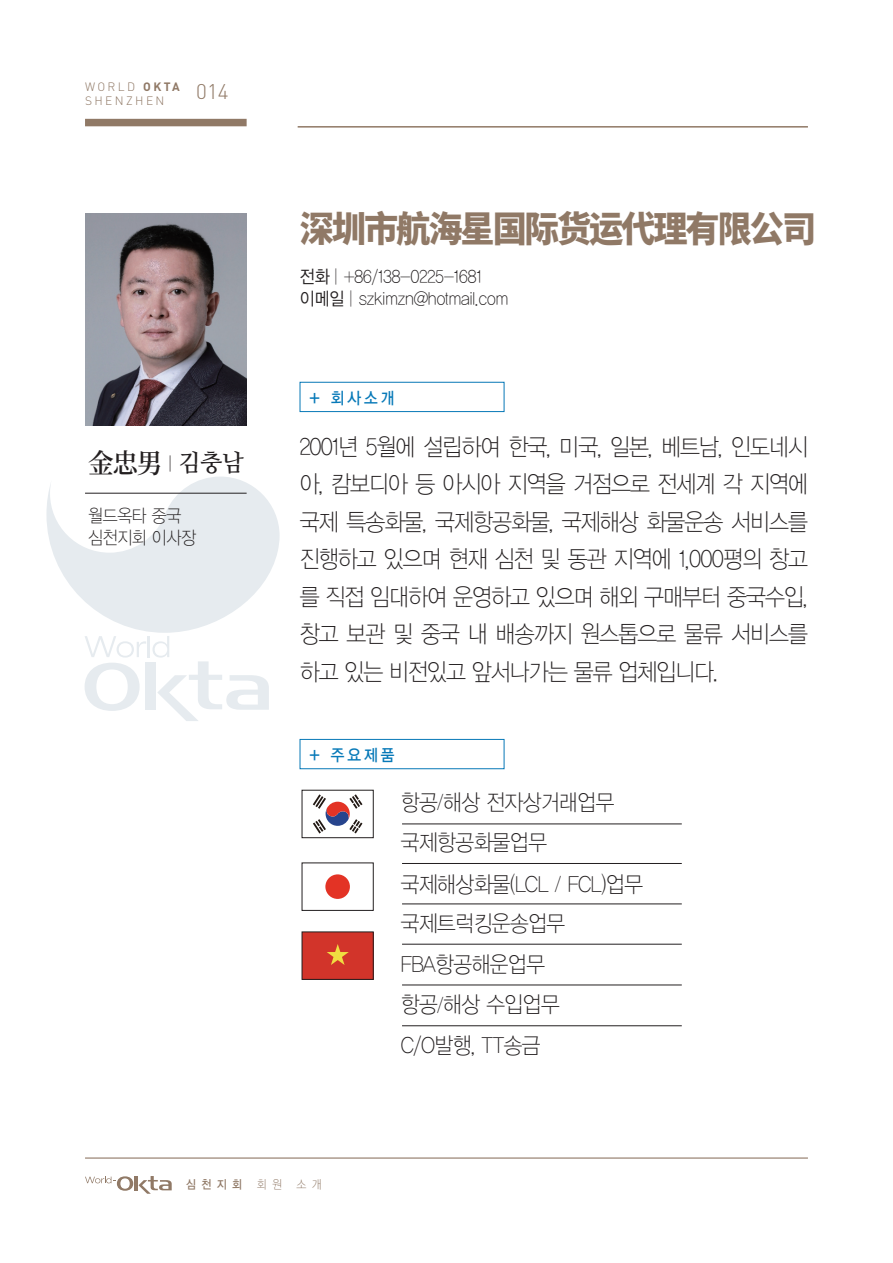
<style>
.page{position:relative;width:893px;height:1263px;background:#fff}
.page>*{position:absolute;margin:0;border:0;box-sizing:border-box;transform-origin:0 0}
.t1{font:800 36px "Source Han Sans CN";letter-spacing:-.06em;color:#907966;scale:.95 1}
.t2{font:600 27px "Source Han Serif CN";color:#231f20;scale:.95 1}
.t3{font:24px/37.5px "Yoon Design Gothic 110";letter-spacing:-.04em;color:#231f20;text-align:justify;scale:.9 1}
.t4{font:22.5px "Yoon Design Gothic 110";letter-spacing:-.02em;color:#231f20;scale:.9 1}
.t5{font:300 21px "DIN Pro";color:#907966}
.t6{font:18px "Yoon Design Gothic 110";color:#231f20;scale:.9 1}
.t7{font:16.5px "Yoon Design Gothic 130";letter-spacing:.2em;color:#0779b8;scale:.9 1}
.t8{font:300 12px/14.4px "DIN Pro";letter-spacing:.2em;color:#907966}
.t9{font:12px "Yoon Design Gothic 130";color:#907966;scale:.9 1}
.s1{font-weight:700}
.s2{font-family:"Yoon Design Gothic 110";font-weight:400;font-size:18px}
.s3{font-family:"Nanum Myeongjo";font-weight:700;font-size:24px}
.s4{font-family:"Yoon Design Gothic 120"}
.s5{font-size:18px}
.s6{font-family:"Yoon Design Gothic 110"}
</style>
<div class="page">
<div style="left:85px;top:119px;width:162px;height:7px;background:#907966"></div>
<hr style="left:298px;top:126px;width:510px;height:2px;background:#907966">
<svg style="left:46px;top:477px;width:234px;height:244px"></svg>
<hr style="left:85px;top:1157px;width:723px;height:1px;background:#907966">
<svg style="left:139px;top:1176px;width:33px;height:18px"></svg>
<hr style="left:135px;top:1176px;width:3px;height:14px;background:#907966">
<svg style="left:85px;top:1176px;width:48px;height:15px"></svg>
<img style="left:85px;top:213px;width:162px;height:213px">
<div style="left:302px;top:932px;width:71px;height:47px;background:#d2342a"></div>
<svg style="left:327px;top:944px;width:22px;height:21px"></svg>
<svg style="left:325px;top:874px;width:25px;height:25px"></svg>
<div style="left:302px;top:790px;width:71px;height:48px;border:1px solid #231f20"></div>
<svg style="left:313px;top:794px;width:49px;height:39px"></svg>
<hr style="left:85px;top:493px;width:162px;height:1px;background:#231f20">
<div style="left:300px;top:382px;width:204px;height:30px;border:1px solid #0778b7"></div>
<div style="left:300px;top:739px;width:204px;height:30px;border:1px solid #0778b7"></div>
<hr style="left:402px;top:824px;width:280px;height:1px;background:#231f20">
<hr style="left:402px;top:863px;width:280px;height:1px;background:#231f20">
<hr style="left:402px;top:904px;width:280px;height:1px;background:#231f20">
<hr style="left:402px;top:944px;width:280px;height:1px;background:#231f20">
<hr style="left:402px;top:985px;width:280px;height:1px;background:#231f20">
<hr style="left:402px;top:1025px;width:280px;height:1px;background:#231f20">
<p class="t8" style="left:85px;top:79px;width:96px">WORLD <span class="s1">OKTA<br></span>SHENZHEN</p>
<p class="t5" style="left:196px;top:77px;width:34px">014</p>
<p class="t2" style="left:88px;top:447px;width:165px">金忠男 <span class="s2">|</span> <span class="s3">김충남</span></p>
<p class="t6" style="left:88px;top:505px;width:105px">월드옥타 중국</p>
<p class="t6" style="left:88px;top:528px;width:121px">심천지회 이사장</p>
<p class="t1" style="left:300px;top:208px;width:545px">深圳市航海星国际货运代理有限公司</p>
<p class="t6" style="left:300px;top:266px;width:204px"><span class="s4">전화</span> | +86/138-0225-1681</p>
<p class="t6" style="left:300px;top:289px;width:233px"><span class="s4">이메일</span> | szkimzn@hotmail.com</p>
<p class="t7" style="left:310px;top:388px;width:95px">+ 회사소개</p>
<p class="t3" style="left:300px;top:428px;width:566px">2001년 5월에 설립하여 한국, 미국, 일본, 베트남, 인도네시 아, 캄보디아 등 아시아 지역을 거점으로 전세계 각 지역에 국제 특송화물, 국제항공화물, 국제해상 화물운송 서비스를 진행하고 있으며 현재 심천 및 동관 지역에 1,000평의 창고 를 직접 임대하여 운영하고 있으며 해외 구매부터 중국수입, 창고 보관 및 중국 내 배송까지 원스톱으로 물류 서비스를 하고 있는 비전있고 앞서나가는 물류 업체입니다.</p>
<p class="t7" style="left:310px;top:745px;width:95px">+ 주요제품</p>
<p class="t4" style="left:401px;top:790px;width:239px">항공<span class="s5">/</span>해상 전자상거래업무</p>
<p class="t4" style="left:401px;top:830px;width:164px">국제항공화물업무</p>
<p class="t4" style="left:401px;top:872px;width:271px">국제해상화물(LCL <span class="s5">/</span> FCL)업무</p>
<p class="t4" style="left:401px;top:911px;width:184px">국제트럭킹운송업무</p>
<p class="t4" style="left:401px;top:952px;width:162px">FBA항공해운업무</p>
<p class="t4" style="left:401px;top:992px;width:178px">항공<span class="s5">/</span>해상 수입업무</p>
<p class="t4" style="left:401px;top:1033px;width:157px">C/O발행, TT송금</p>
<p class="t9" style="left:186px;top:1178px;width:152px">심천지회 <span class="s6">회원 소개</span></p>
</div>
